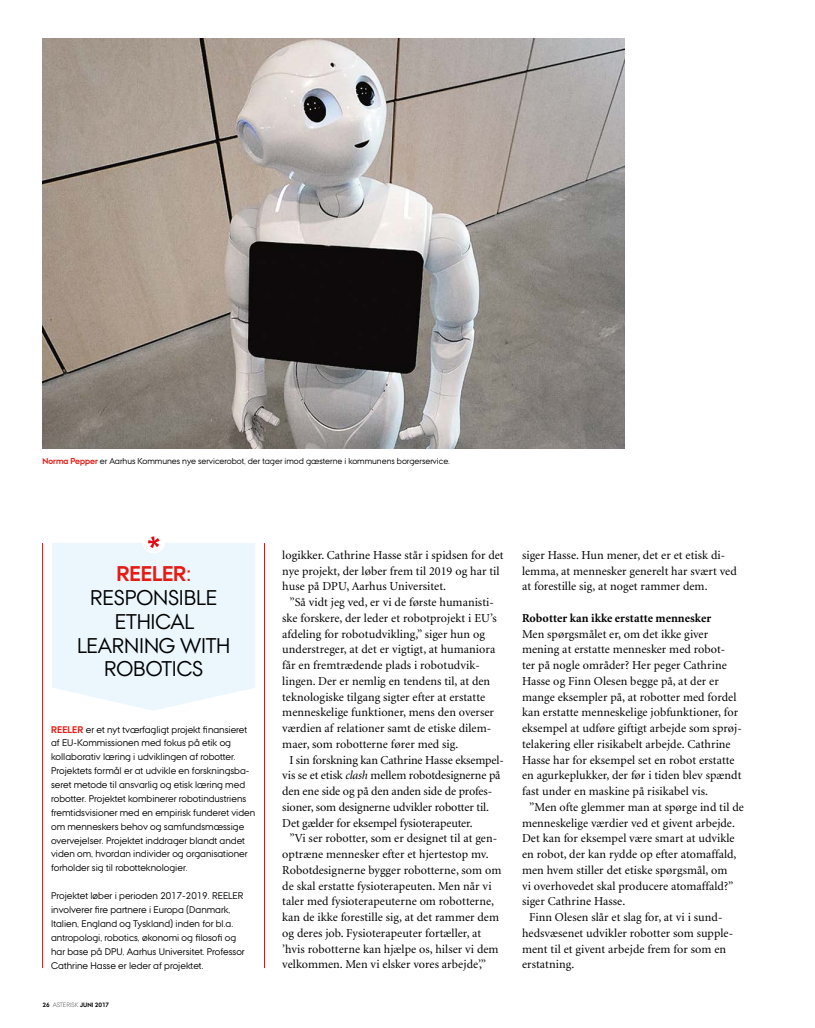
<style>
.page{position:relative;width:815px;height:1028px;background:#fff}
.page>*{position:absolute;margin:0;border:0;box-sizing:border-box;transform-origin:0 0}
.t1{font:21.25px/23.8px "AU Passata";letter-spacing:-.01em;color:#000;text-align:center}
.t2{font:700 21.25px "AU Passata";letter-spacing:-.01em;color:#e51c14}
.t3{font:12.12px/15.8px "Minion";letter-spacing:.005em;color:#000}
.t4{font:12.12px "Minion";letter-spacing:-.015em;color:#000}
.t5{font:700 12.12px "Minion";letter-spacing:.005em;color:#000}
.t6{font:9.62px/13.9px "AU Passata";color:#000}
.t7{font:8.5px "AU Passata";color:#000}
.t8{font:700 6.25px "AU Passata";color:#000}
.s1{font-weight:700;color:#e51c14}
.s2{font-weight:300}
.s3{font-style:italic}
</style>
<div class="page">
<img style="left:43px;top:39px;width:581px;height:409px">
<div style="left:52px;top:543px;width:203px;height:167px;background:#ecf7fd"></div>
<hr style="left:42px;top:543px;width:1px;height:425px;background:#e50b14">
<hr style="left:264px;top:543px;width:1px;height:425px;background:#e50b14">
<div style="left:143px;top:531px;width:22px;height:22px;background:#fff;border-radius:50%"></div>
<svg style="left:148px;top:536px;width:12px;height:12px"></svg>
<p class="t7" style="left:43px;top:455px;width:409px"><span class="s1">Norma Pepper</span> er Aarhus Kommunes nye servicerobot, der tager imod gæsterne i kommunens borgerservice.</p>
<h1 class="t2" style="left:116px;top:561px;width:76px">REELER:</h1>
<h1 class="t1" style="left:77px;top:585px;width:155px">RESPONSIBLE<br>ETHICAL<br>LEARNING WITH<br>ROBOTICS</h1>
<p class="t6" style="left:51px;top:722px;width:206px"><span class="s1">REELER</span> er et nyt tværfagligt projekt finansieret af EU-Kommissionen med fokus på etik og kollaborativ læring i udviklingen af robotter.<br>Projektets formål er at udvikle en forskningsba&shy;seret metode til ansvarlig og etisk læring med robotter. Projektet kombinerer robotindustriens fremtidsvisioner med en empirisk funderet viden om menneskers behov og samfundsmæssige overvejelser. Projektet inddrager blandt andet viden om, hvordan individer og organisationer forholder sig til robotteknologier.</p>
<p class="t6" style="left:51px;top:888px;width:195px">Projektet løber i perioden 2017-2019. REELER involverer fire partnere i Europa (Danmark, Italien, England og Tyskland) inden for bl.a. antropologi, robotics, økonomi og filosofi og har base på DPU, Aarhus Universitet. Professor Cathrine Hasse er leder af projektet.</p>
<p class="t8" style="left:43px;top:1001px;width:68px">26 <span class="s2">ASTERISK</span> JUNI 2017</p>
<p class="t3" style="left:282px;top:547px;width:223px">logikker. Cathrine Hasse står i spidsen for det</p>
<p class="t3" style="left:282px;top:563px;width:219px">nye projekt, der løber frem til 2019 og har til</p>
<p class="t3" style="left:282px;top:579px;width:165px">huse på DPU, Aarhus Universitet.</p>
<p class="t3" style="left:289px;top:595px;width:206px">”Så vidt jeg ved, er vi de første humanisti-</p>
<p class="t3" style="left:282px;top:610px;width:216px">ske forskere, der leder et robotprojekt i EU’s</p>
<p class="t3" style="left:282px;top:626px;width:204px">afdeling for robotudvikling,” siger hun og</p>
<p class="t3" style="left:282px;top:642px;width:215px">understreger, at det er vigtigt, at humaniora</p>
<p class="t3" style="left:282px;top:658px;width:199px">får en fremtrædende plads i robotudvik-</p>
<p class="t3" style="left:282px;top:673px;width:209px">lingen. Der er nemlig en tendens til, at den</p>
<p class="t3" style="left:282px;top:689px;width:204px">teknologiske tilgang sigter efter at erstatte</p>
<p class="t3" style="left:282px;top:705px;width:213px">menneskelige funktioner, mens den overser</p>
<p class="t3" style="left:282px;top:721px;width:210px">værdien af relationer samt de etiske dilem-</p>
<p class="t3" style="left:282px;top:736px;width:178px">maer, som robotterne fører med sig.</p>
<p class="t3" style="left:289px;top:752px;width:216px">I sin forskning kan Cathrine Hasse eksempel-</p>
<p class="t3" style="left:282px;top:768px;width:220px">vis se et etisk <span class="s3">clash</span> mellem robotdesignerne på</p>
<p class="t4" style="left:282px;top:785px;width:211px">den ene side og på den anden side de profes-</p>
<p class="t3" style="left:282px;top:799px;width:208px">sioner, som designerne udvikler robotter til.</p>
<p class="t3" style="left:282px;top:815px;width:192px">Det gælder for eksempel fysioterapeuter.</p>
<p class="t3" style="left:289px;top:831px;width:209px">”Vi ser robotter, som er designet til at gen-</p>
<p class="t3" style="left:282px;top:847px;width:208px">optræne mennesker efter et hjertestop mv.</p>
<p class="t3" style="left:282px;top:862px;width:221px">Robotdesignerne bygger robotterne, som om</p>
<p class="t3" style="left:282px;top:878px;width:211px">de skal erstatte fysioterapeuten. Men når vi</p>
<p class="t3" style="left:282px;top:894px;width:213px">taler med fysioterapeuterne om robotterne,</p>
<p class="t3" style="left:282px;top:910px;width:218px">kan de ikke forestille sig, at det rammer dem</p>
<p class="t3" style="left:282px;top:925px;width:201px">og deres job. Fysioterapeuter fortæller, at</p>
<p class="t3" style="left:282px;top:941px;width:218px">’hvis robotterne kan hjælpe os, hilser vi dem</p>
<p class="t3" style="left:282px;top:957px;width:205px">velkommen. Men vi elsker vores arbejde’,”</p>
<p class="t3" style="left:522px;top:547px;width:216px">siger Hasse. Hun mener, det er et etisk di&shy;lemma, at mennesker generelt har svært ved at forestille sig, at noget rammer dem.</p>
<p class="t5" style="left:522px;top:612px;width:191px">Robotter kan ikke erstatte mennesker</p>
<p class="t3" style="left:522px;top:626px;width:188px">Men spørgsmålet er, om det ikke giver</p>
<p class="t3" style="left:522px;top:642px;width:205px">mening at erstatte mennesker med robot-</p>
<p class="t3" style="left:522px;top:658px;width:206px">ter på nogle områder? Her peger Cathrine</p>
<p class="t3" style="left:522px;top:673px;width:198px">Hasse og Finn Olesen begge på, at der er</p>
<p class="t3" style="left:522px;top:689px;width:216px">mange eksempler på, at robotter med fordel</p>
<p class="t3" style="left:522px;top:705px;width:218px">kan erstatte menneskelige jobfunktioner, for</p>
<p class="t3" style="left:522px;top:721px;width:221px">eksempel at udføre giftigt arbejde som sprøj-</p>
<p class="t3" style="left:522px;top:736px;width:210px">telakering eller risikabelt arbejde. Cathrine</p>
<p class="t3" style="left:522px;top:752px;width:214px">Hasse har for eksempel set en robot erstatte</p>
<p class="t3" style="left:522px;top:768px;width:221px">en agurkeplukker, der før i tiden blev spændt</p>
<p class="t3" style="left:522px;top:784px;width:187px">fast under en maskine på risikabel vis.</p>
<p class="t3" style="left:529px;top:799px;width:216px">”Men ofte glemmer man at spørge ind til de</p>
<p class="t3" style="left:522px;top:815px;width:214px">menneskelige værdier ved et givent arbejde.</p>
<p class="t3" style="left:522px;top:831px;width:214px">Det kan for eksempel være smart at udvikle</p>
<p class="t3" style="left:522px;top:847px;width:216px">en robot, der kan rydde op efter atomaffald,</p>
<p class="t3" style="left:522px;top:862px;width:207px">men hvem stiller det etiske spørgsmål, om</p>
<p class="t3" style="left:522px;top:878px;width:213px">vi overhovedet skal producere atomaffald?”</p>
<p class="t3" style="left:522px;top:894px;width:105px">siger Cathrine Hasse.</p>
<p class="t3" style="left:529px;top:910px;width:195px">Finn Olesen slår et slag for, at vi i sund-</p>
<p class="t3" style="left:522px;top:925px;width:213px">hedsvæsenet udvikler robotter som supple-</p>
<p class="t3" style="left:522px;top:941px;width:205px">ment til et givent arbejde frem for som en</p>
<p class="t3" style="left:522px;top:957px;width:54px">erstatning.</p>
</div>
